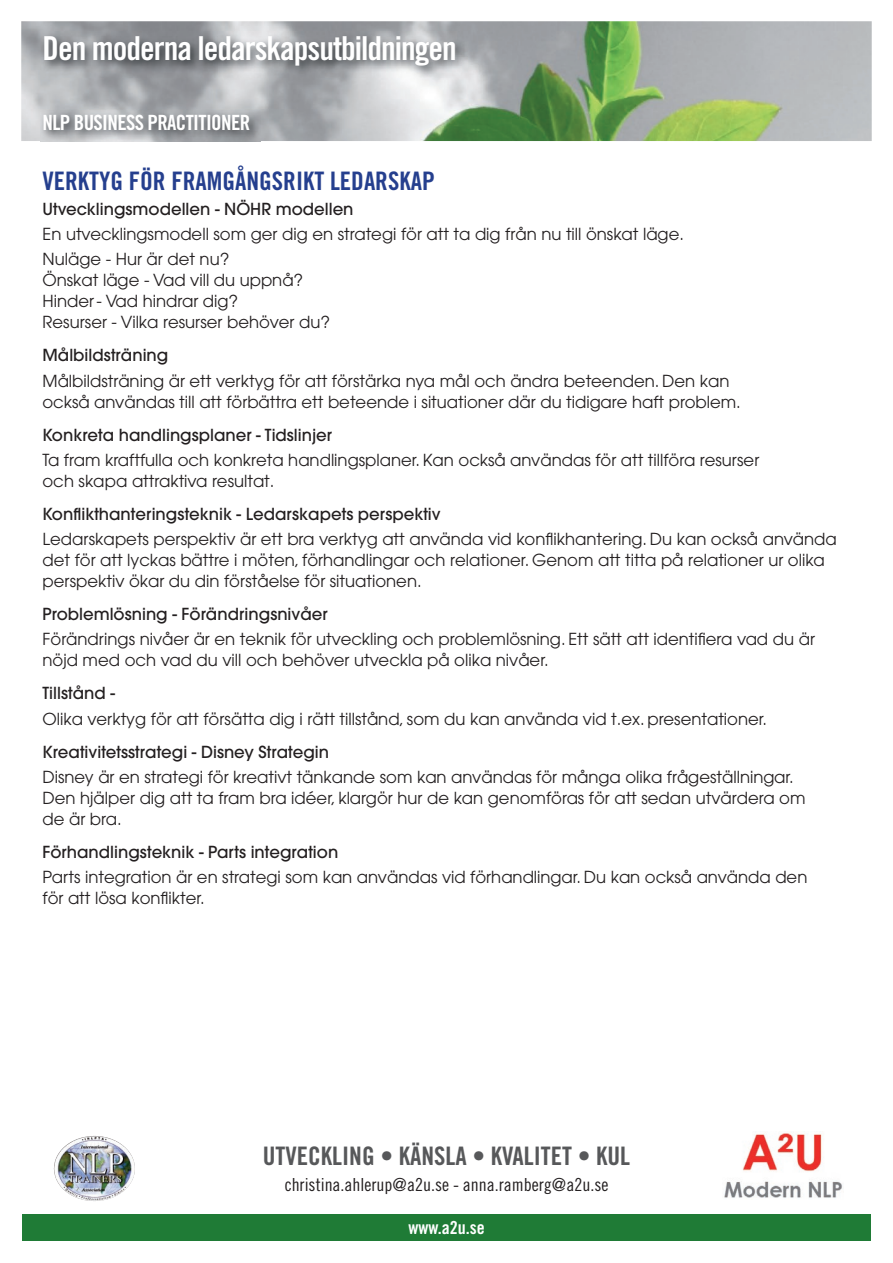
<style>
.page{position:relative;width:893px;height:1263px;background:#fff}
.page>*{position:absolute;margin:0;border:0;box-sizing:border-box;transform-origin:0 0}
.t1{font:33px "Trade Gothic Bold Cond Twenty";letter-spacing:-.03em;color:#fff}
.t2{font:25.5px "Trade Gothic Bold Cond Twenty";color:#253f8e}
.t3{font:25.5px "Trade Gothic Bold Cond Twenty";color:#57585a}
.t4{font:21px "Trade Gothic Bold Cond Twenty";letter-spacing:-.03em;color:#fff}
.t5{font:18px "Trade Gothic Cond Eighteen";color:#231f20}
.t6{font:18px "Trade Gothic Bold Cond Twenty";color:#fff}
.t7{font:16.5px/21px "Avant Garde";color:#231f20}
.t8{font:500 16.5px "Avant Garde";color:#231f20}
</style>
<div class="page">
<img style="left:724px;top:1132px;width:119px;height:66px">
<div style="left:22px;top:1214px;width:849px;height:27px;background:#1f7b36"></div>
<img style="left:54px;top:1136px;width:39px;height:42px">
<img style="left:21px;top:21px;width:851px;height:120px">
<img style="left:41px;top:32px;width:426px;height:46px">
<img style="left:40px;top:111px;width:221px;height:31px">
<h1 class="t1" style="left:43px;top:28px;width:416px">Den moderna ledarskapsutbildningen</h1>
<p class="t4" style="left:43px;top:110px;width:209px">NLP BUSINESS PRACTITIONER</p>
<h2 class="t2" style="left:43px;top:165px;width:394px">VERKTYG FÖR FRAMGÅNGSRIKT LEDARSKAP</h2>
<p class="t8" style="left:43px;top:199px;width:313px">Utvecklingsmodellen - NÖHR modellen</p>
<p class="t7" style="left:43px;top:221px;width:643px;line-height:25.2px">En utvecklingsmodell som ger dig en strategi för att ta dig från nu till önskat läge.<br>Nuläge - Hur är det nu?</p>
<p class="t7" style="left:43px;top:270px;width:289px">Önskat läge - Vad vill du uppnå?<br>Hinder - Vad hindrar dig?<br>Resurser - Vilka resurser behöver du?</p>
<p class="t8" style="left:43px;top:345px;width:127px">Målbildsträning</p>
<p class="t7" style="left:43px;top:370px;width:700px">Målbildsträning är ett verktyg för att förstärka nya mål och ändra beteenden. Den kan också användas till att förbättra ett beteende i situationer där du tidigare haft problem.</p>
<p class="t8" style="left:43px;top:424px;width:291px">Konkreta handlingsplaner - Tidslinjer</p>
<p class="t7" style="left:43px;top:449px;width:718px">Ta fram kraftfulla och konkreta handlingsplaner. Kan också användas för att tillföra resurser och skapa attraktiva resultat.</p>
<p class="t8" style="left:43px;top:504px;width:400px">Konflikthanteringsteknik - Ledarskapets perspektiv</p>
<p class="t7" style="left:43px;top:529px;width:796px">Ledarskapets perspektiv är ett bra verktyg att använda vid konflikhantering. Du kan också använda det för att lyckas bättre i möten, förhandlingar och relationer. Genom att titta på relationer ur olika perspektiv ökar du din förståelse för situationen.</p>
<p class="t8" style="left:43px;top:604px;width:287px">Problemlösning - Förändringsnivåer</p>
<p class="t7" style="left:43px;top:629px;width:774px">Förändrings nivåer är en teknik för utveckling och problemlösning. Ett sätt att identifiera vad du är nöjd med och vad du vill och behöver utveckla på olika nivåer.</p>
<p class="t8" style="left:43px;top:683px;width:74px">Tillstånd -</p>
<p class="t7" style="left:43px;top:708px;width:726px">Olika verktyg för att försätta dig i rätt tillstånd, som du kan använda vid t.ex. presentationer.</p>
<p class="t8" style="left:43px;top:741px;width:288px">Kreativitetsstrategi - Disney Strategin</p>
<p class="t7" style="left:43px;top:766px;width:764px">Disney är en strategi för kreativt tänkande som kan användas för många olika frågeställningar.<br>Den hjälper dig att ta fram bra idéer, klargör hur de kan genomföras för att sedan utvärdera om de är bra.</p>
<p class="t8" style="left:43px;top:842px;width:297px">Förhandlingsteknik - Parts integration</p>
<p class="t7" style="left:43px;top:867px;width:766px">Parts integration är en strategi som kan användas vid förhandlingar. Du kan också använda den för att lösa konflikter.</p>
<h2 class="t3" style="left:263px;top:1140px;width:369px">UTVECKLING • KÄNSLA • KVALITET • KUL</h2>
<p class="t5" style="left:285px;top:1174px;width:325px">christina.ahlerup@a2u.se - anna.ramberg@a2u.se</p>
<p class="t6" style="left:408px;top:1216px;width:78px">www.a2u.se</p>
</div>
